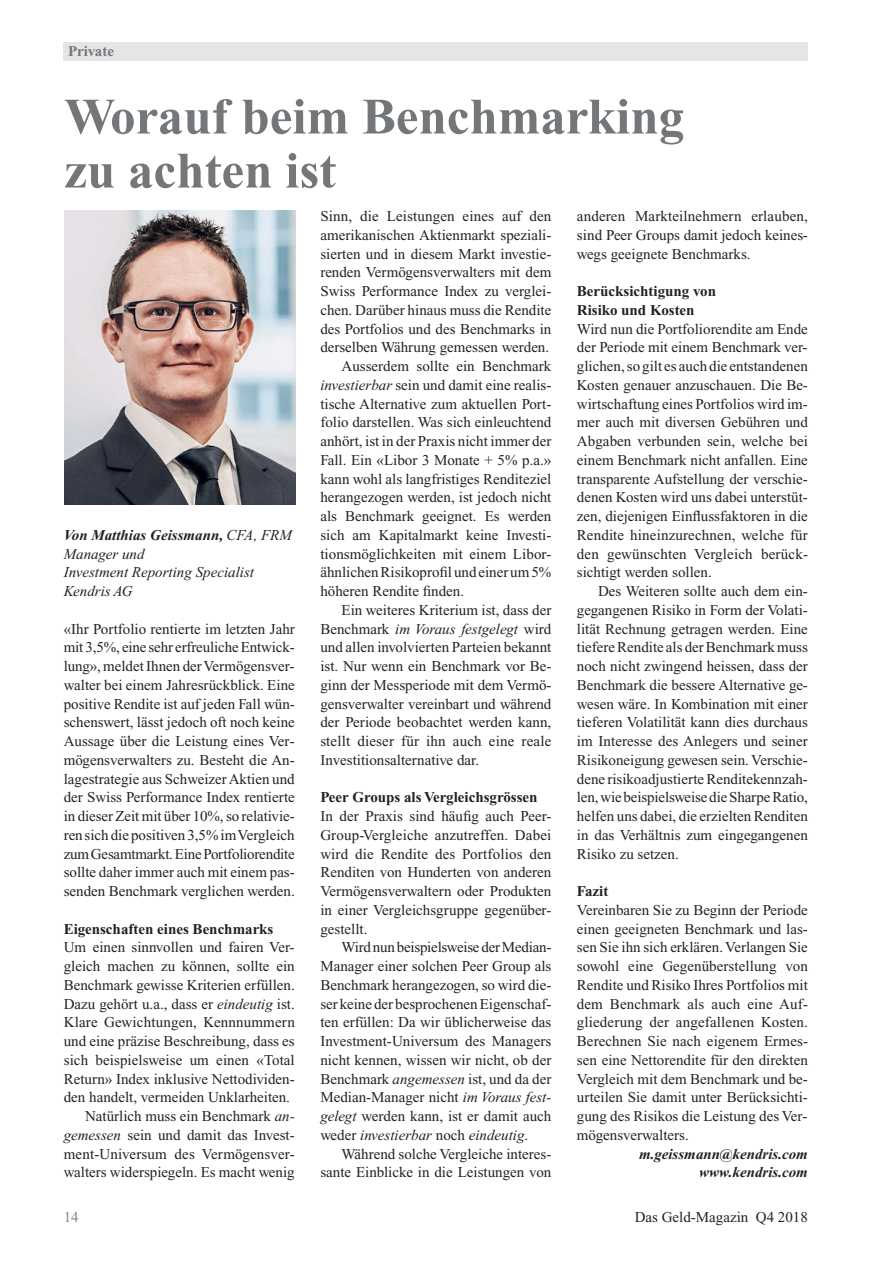
<style>
.page{position:relative;width:893px;height:1263px;background:#fff}
.page>*{position:absolute;margin:0;border:0;box-sizing:border-box;transform-origin:0 0}
.t1{font:700 51px/54px "Times New Roman PS Std";color:#74777a}
.t2{font:15px/18.8px "Times New Roman PS Std";color:#232122;text-align:justify}
.t3{font:italic 15px/18.8px "Times New Roman PS Std";color:#232122}
.t4{font:700 15px/18.8px "Times New Roman PS Std";color:#232122}
.t5{font:italic 700 15px/18.8px "Times New Roman PS Std";color:#232122;text-align:right}
.t6{font:700 15px "Times New Roman PS Std";color:#74777a}
.t7{font:15px "Times New Roman PS Std";color:#7f8285}
.s1{font-weight:700}
.s2{font-style:italic}
.s3{font-style:normal}
</style>
<div class="page">
<div style="left:64px;top:43px;width:744px;height:18px;background:#e3e5e6"></div>
<img style="left:64px;top:210px;width:231px;height:294px">
<p class="t6" style="left:68px;top:46px;width:48px">Private</p>
<h1 class="t1" style="left:64px;top:95px;width:621px">Worauf beim Benchmarking zu achten ist</h1>
<p class="t3" style="left:64px;top:527px;width:230px"><span class="s1">Von Matthias Geissmann,</span> CFA, FRM<br>Manager und<br>Investment Reporting Specialist<br>Kendris AG</p>
<p class="t2" style="left:64px;top:621px;width:233px">«Ihr Portfolio rentierte im letzten Jahr mit 3,5%, eine sehr erfreuliche Entwick&shy;lung»,meldet Ihnen der Vermögensver&shy;walter bei einem Jahresrückblick. Eine positive Rendite ist auf jeden Fall wün&shy;schenswert, lässt jedoch oft noch keine Aussage über die Leistung eines Ver&shy;mögensverwalters zu. Besteht die An&shy;lagestrategie aus Schweizer Aktien und der Swiss Performance Index rentierte in dieser Zeit mit über 10%, so relativie&shy;rensich die positiven 3,5% im Vergleich zum Gesamtmarkt. Eine Portfoliorendite sollte daher immer auch mit einem pas&shy;senden Benchmark verglichen werden.</p>
<p class="t4" style="left:64px;top:921px;width:211px">Eigenschaften eines Benchmarks</p>
<p class="t2" style="left:64px;top:939px;width:232px">Um einen sinnvollen und fairen Ver-</p>
<p class="t2" style="left:64px;top:958px;width:233px">gleich machen zu können, sollte ein</p>
<p class="t2" style="left:64px;top:977px;width:233px">Benchmark gewisse Kriterien erfüllen.</p>
<p class="t2" style="left:64px;top:996px;width:233px">Dazu gehört u.a., dass er <span class="s2">eindeutig</span> ist.</p>
<p class="t2" style="left:64px;top:1014px;width:233px">Klare Gewichtungen, Kennnummern</p>
<p class="t2" style="left:64px;top:1033px;width:232px">und eine präzise Beschreibung, dass es</p>
<p class="t2" style="left:64px;top:1052px;width:233px">sich beispielsweise um einen «Total</p>
<p class="t2" style="left:64px;top:1071px;width:233px">Return» Index inklusive Nettodividen-</p>
<p class="t2" style="left:64px;top:1089px;width:228px">den handelt, vermeiden Unklarheiten.</p>
<p class="t2" style="left:85px;top:1108px;width:211px">Natürlich muss ein Benchmark <span class="s2">an-</span></p>
<p class="t2" style="left:64px;top:1127px;width:233px"><span class="s2">gemessen</span> sein und damit das Invest-</p>
<p class="t2" style="left:64px;top:1146px;width:232px">ment-Universum des Vermögensver-</p>
<p class="t2" style="left:64px;top:1164px;width:233px">walters widerspiegeln. Es macht wenig</p>
<p class="t2" style="left:320px;top:208px;width:233px">Sinn, die Leistungen eines auf den</p>
<p class="t2" style="left:320px;top:227px;width:233px">amerikanischen Aktienmarkt speziali-</p>
<p class="t2" style="left:320px;top:246px;width:233px">sierten und in diesem Markt investie-</p>
<p class="t2" style="left:320px;top:264px;width:233px">renden Vermögensverwalters mit dem</p>
<p class="t2" style="left:320px;top:283px;width:233px">Swiss Performance Index zu verglei-</p>
<p class="t2" style="left:320px;top:302px;width:233px">chen. Darüber hinaus muss die Rendite</p>
<p class="t2" style="left:320px;top:321px;width:233px">des Portfolios und des Benchmarks in</p>
<p class="t2" style="left:320px;top:339px;width:230px">derselben Währung gemessen werden.</p>
<p class="t2" style="left:342px;top:358px;width:211px">Ausserdem sollte ein Benchmark</p>
<p class="t2" style="left:320px;top:377px;width:233px"><span class="s2">investierbar</span> sein und damit eine realis-</p>
<p class="t2" style="left:320px;top:396px;width:233px">tische Alternative zum aktuellen Port-</p>
<p class="t2" style="left:320px;top:414px;width:233px">folio darstellen. Was sich einleuchtend</p>
<p class="t2" style="left:320px;top:433px;width:233px">anhört, ist in der Praxis nicht immer der</p>
<p class="t2" style="left:320px;top:452px;width:233px">Fall. Ein «Libor 3 Monate + 5% p.a.»</p>
<p class="t2" style="left:320px;top:471px;width:233px">kann wohl als langfristiges Renditeziel</p>
<p class="t2" style="left:320px;top:489px;width:233px">herangezogen werden, ist jedoch nicht</p>
<p class="t2" style="left:320px;top:508px;width:233px">als Benchmark geeignet. Es werden</p>
<p class="t2" style="left:320px;top:527px;width:233px">sich am Kapitalmarkt keine Investi -</p>
<p class="t2" style="left:320px;top:546px;width:233px">tionsmöglichkeiten mit einem Libor-</p>
<p class="t2" style="left:320px;top:564px;width:233px">ähnlichen Risikoprofil und einer um 5%</p>
<p class="t2" style="left:320px;top:583px;width:145px">höheren Rendite finden.</p>
<p class="t2" style="left:342px;top:602px;width:211px">Ein weiteres Kriterium ist, dass der</p>
<p class="t3" style="left:320px;top:621px;width:233px"><span class="s3">Benchmark</span> im Voraus festgelegt <span class="s3">wird</span></p>
<p class="t2" style="left:320px;top:639px;width:233px">und allen involvierten Parteien bekannt</p>
<p class="t2" style="left:320px;top:658px;width:233px">ist. Nur wenn ein Benchmark vor Be-</p>
<p class="t2" style="left:320px;top:677px;width:233px">ginn der Messperiode mit dem Vermö-</p>
<p class="t2" style="left:320px;top:696px;width:233px">gensverwalter vereinbart und während</p>
<p class="t2" style="left:320px;top:714px;width:233px">der Periode beobachtet werden kann,</p>
<p class="t2" style="left:320px;top:733px;width:233px">stellt dieser für ihn auch eine reale</p>
<p class="t2" style="left:320px;top:752px;width:160px">Investitionsalternative dar.</p>
<p class="t4" style="left:320px;top:789px;width:219px">Peer Groups als Vergleichsgrössen</p>
<p class="t2" style="left:320px;top:808px;width:233px">In der Praxis sind häufig auch Peer-Group-Vergleiche anzutreffen. Dabei wird die Rendite des Portfolios den Renditen von Hunderten von anderen Vermögensverwaltern oder Produkten in einer Vergleichsgruppe gegenüber&shy;gestellt.</p>
<p class="t2" style="left:320px;top:939px;width:233px;text-indent:21px">Wird nun beispielsweise der Median-Manager einer solchen Peer Group als Benchmark herangezogen, so wird die&shy;ser keine der besprochenen Eigenschaf&shy;ten erfüllen: Da wir üblicherweise das Investment-Universum des Managers nicht kennen, wissen wir nicht, ob der Benchmark <span class="s2">angemessen</span> ist, und da der Median-Manager nicht <span class="s2">im Voraus fest&shy;gelegt</span> werden kann, ist er damit auch weder <span class="s2">investierbar</span> noch <span class="s2">eindeutig</span>.</p>
<p class="t2" style="left:320px;top:1146px;width:233px;text-align:right">Während solche Vergleiche interes&shy;sante Einblicke in die Leistungen von</p>
<p class="t2" style="left:577px;top:208px;width:233px">anderen Markteilnehmern erlauben, sind Peer Groups damit jedoch keines&shy;wegs geeignete Benchmarks.</p>
<p class="t4" style="left:577px;top:283px;width:141px">Berücksichtigung von<br>Risiko und Kosten</p>
<p class="t2" style="left:577px;top:321px;width:233px">Wird nun die Portfoliorendite am Ende der Periode mit einem Benchmark ver&shy;glichen, so gilt es auch die entstandenen Kosten genauer anzuschauen. Die Be&shy;wirtschaftung eines Portfolios wird im&shy;mer auch mit diversen Gebühren und Abgaben verbunden sein, welche bei einem Benchmark nicht anfallen. Eine transparente Aufstellung der verschie&shy;denen Kosten wird uns dabei unterstüt&shy;zen, diejenigen Einflussfaktoren in die Rendite hineinzurechnen, welche für den gewünschten Vergleich berück&shy;sichtigt werden sollen.</p>
<p class="t2" style="left:577px;top:583px;width:233px;text-indent:21px">Des Weiteren sollte auch dem ein&shy;gegangenen Risiko in Form der Volati&shy;lität Rechnung getragen werden. Eine tiefere Rendite als der Benchmark muss noch nicht zwingend heissen, dass der Benchmark die bessere Alternative ge&shy;wesen wäre. In Kombination mit einer tieferen Volatilität kann dies durchaus im Interesse des Anlegers und seiner Risikoneigung gewesen sein. Verschie&shy;dene risikoadjustierte Renditekennzah&shy;len, wie beispielsweise die Sharpe Ratio, helfen uns dabei, die erzielten Renditen in das Verhältnis zum eingegangenen Risiko zu setzen.</p>
<p class="t4" style="left:577px;top:883px;width:33px">Fazit</p>
<p class="t2" style="left:577px;top:902px;width:233px">Vereinbaren Sie zu Beginn der Periode einen geeigneten Benchmark und las&shy;sen Sie ihn sich erklären. Verlangen Sie sowohl eine Gegenüberstellung von Rendite und Risiko Ihres Portfolios mit dem Benchmark als auch eine Auf - gliederung der angefallenen Kosten.<br>Berechnen Sie nach eigenem Ermes&shy;sen eine Nettorendite für den direkten Vergleich mit dem Benchmark und be&shy;urteilen Sie damit unter Berücksichti&shy;gung des Risikos die Leistung des Ver&shy;mögensverwalters.</p>
<p class="t5" style="left:639px;top:1146px;width:170px">m.geissmann@kendris.com www.kendris.com</p>
<p class="t7" style="left:64px;top:1212px;width:16px">14</p>
<p class="t2" style="left:635px;top:1209px;width:175px">Das Geld-Magazin Q4 2018</p>
</div>
